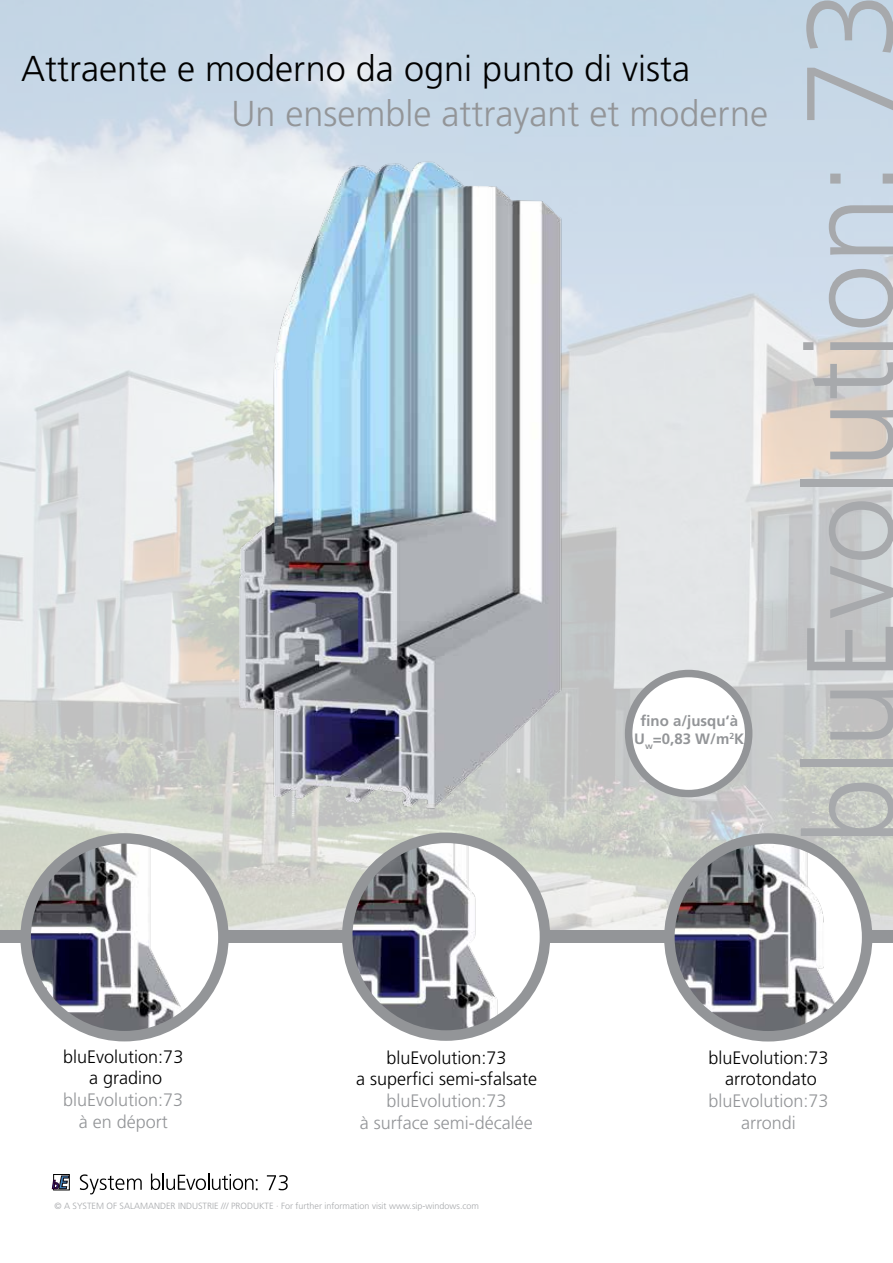
<style>
.page{position:relative;width:893px;height:1263px;background:#fff}
.page>*{position:absolute;margin:0;border:0;box-sizing:border-box;transform-origin:0 0}
.t1{font:300 123px "Frutiger LT";color:#a7a9ac}
.t2{font:300 36px "Frutiger LT";color:#000}
.t3{font:300 36px "Frutiger LT";color:#939598}
.t4{font:300 18px/21.6px "Frutiger LT";color:#000;text-align:center}
.t5{font:300 18px/21.6px "Frutiger LT";color:#939598;text-align:center}
.t6{font:700 15px/18px "Frutiger LT";color:#939598;text-align:center}
.t7{font:300 9px "Frutiger LT";color:#a7a9ac}
</style>
<div class="page">
<img style="left:0;top:0;width:893px;height:930px">
<div style="left:0;top:930px;width:893px;height:13px;background:#939598"></div>
<div style="left:629px;top:673px;width:120px;height:120px;background:#fff;border-radius:50%"></div>
<div style="left:625px;top:670px;width:127px;height:127px;border:8px solid #939598;border-radius:50%"></div>
<img style="left:170px;top:148px;width:480px;height:706px">
<img style="left:26px;top:838px;width:197px;height:198px;border-radius:99px">
<div style="left:20px;top:833px;width:209px;height:208px;border:10px solid #939598;border-radius:50%"></div>
<img style="left:347px;top:838px;width:198px;height:197px;border-radius:99px">
<div style="left:342px;top:832px;width:208px;height:209px;border:10px solid #939598;border-radius:50%"></div>
<img style="left:669px;top:838px;width:198px;height:198px;border-radius:99px">
<div style="left:664px;top:833px;width:208px;height:208px;border:10px solid #939598;border-radius:50%"></div>
<div style="left:54px;top:1174px;width:15px;height:16px;border:1px solid #000"></div>
<svg style="left:52px;top:1176px;width:17px;height:13px"></svg>
<svg style="left:80px;top:1174px;width:62px;height:20px"></svg>
<svg style="left:151px;top:1173px;width:107px;height:17px"></svg>
<svg style="left:267px;top:1175px;width:21px;height:15px"></svg>
<h2 class="t2" style="left:21px;top:48px;width:670px">Attraente e moderno da ogni punto di vista</h2>
<h2 class="t3" style="left:231px;top:93px;width:538px">Un ensemble attrayant et moderne</h2>
<p class="t6" style="left:634px;top:712px;width:111px">fino a/jusqu‘à<br>U<sub>w</sub>=0,83 W/m<sup>2</sup>K</p>
<h1 class="t1" style="left:781px;top:845px;width:856px;rotate:-90deg">bluEvolution: 73</h1>
<p class="t4" style="left:63px;top:1046px;width:122px">bluEvolution:73 a gradino</p>
<p class="t4" style="left:356px;top:1047px;width:182px">bluEvolution:73<br>a superfici semi-sfalsate</p>
<p class="t4" style="left:709px;top:1047px;width:122px">bluEvolution:73 arrotondato</p>
<p class="t5" style="left:63px;top:1089px;width:122px">bluEvolution:73 à en déport</p>
<p class="t5" style="left:360px;top:1091px;width:174px">bluEvolution:73<br>à surface semi-décalée</p>
<p class="t5" style="left:708px;top:1091px;width:122px">bluEvolution:73 arrondi</p>
<p class="t7" style="left:55px;top:1201px;width:426px">© A SYSTEM OF SALAMANDER INDUSTRIE /// PRODUKTE · For further information visit www.sip-windows.com</p>
</div>
